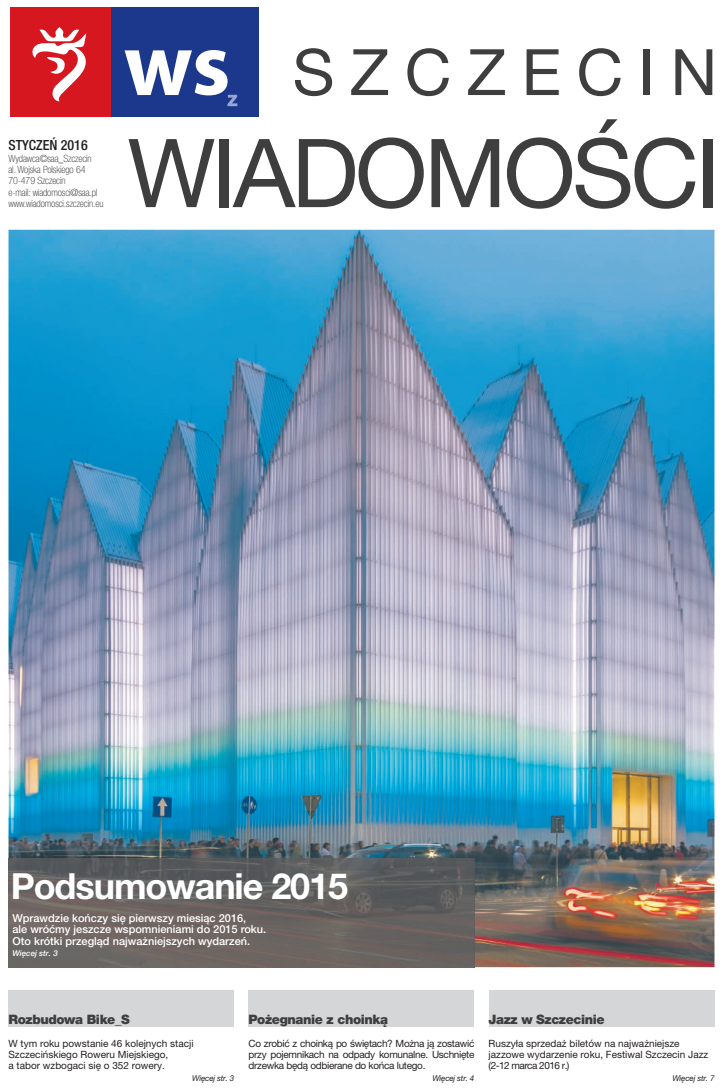
<style>
.page{position:relative;width:723px;height:1092px;background:#fff}
.page>*{position:absolute;margin:0;border:0;box-sizing:border-box;transform-origin:0 0}
.t1{font:700 36px "Helvetica Neue LT Pro";letter-spacing:-.03em;color:#fff}
.t2{font:500 condensed 14px "Helvetica Neue LT Pro";color:#231f20}
.t3{font:900 13px "Helvetica Neue LT Pro";letter-spacing:-.03em;color:#3e3e3f}
.t4{font:500 11px/11.3px "Helvetica Neue LT Pro";color:#fff}
.t5{font:10px/11.3px "Helvetica Neue LT Pro";color:#231f20}
.t6{font:100 condensed 10px/11.3px "Helvetica Neue LT Pro";letter-spacing:-.01em;color:#231f20}
.t7{font:italic 8px "Helvetica Neue LT Pro";letter-spacing:-.02em;color:#231f20}
.t8{font:italic 500 8px "Helvetica Neue LT Pro";color:#fff}
</style>
<div class="page">
<img style="left:9px;top:230px;width:705px;height:737px">
<div style="left:9px;top:989px;width:225px;height:37px;background:#d5d6d8"></div>
<div style="left:249px;top:989px;width:225px;height:37px;background:#d5d6d8"></div>
<div style="left:489px;top:989px;width:225px;height:37px;background:#d5d6d8"></div>
<div style="left:10px;top:8px;width:101px;height:109px;background:#d7171f"></div>
<svg style="left:32px;top:27px;width:55px;height:75px"></svg>
<div style="left:111px;top:8px;width:148px;height:109px;background:#1b388c"></div>
<svg style="left:125px;top:50px;width:112px;height:56px"></svg>
<svg style="left:129px;top:139px;width:85px;height:68px"></svg>
<div style="left:220px;top:139px;width:9px;height:68px;background:#3e3e3f"></div>
<svg style="left:233px;top:137px;width:191px;height:72px"></svg>
<svg style="left:431px;top:139px;width:68px;height:68px"></svg>
<svg style="left:507px;top:119px;width:188px;height:90px"></svg>
<div style="left:703px;top:139px;width:9px;height:68px;background:#3e3e3f"></div>
<svg style="left:295px;top:48px;width:37px;height:48px"></svg>
<svg style="left:351px;top:49px;width:37px;height:46px"></svg>
<svg style="left:407px;top:48px;width:42px;height:48px"></svg>
<svg style="left:468px;top:49px;width:37px;height:46px"></svg>
<svg style="left:526px;top:49px;width:33px;height:46px"></svg>
<svg style="left:579px;top:48px;width:41px;height:48px"></svg>
<div style="left:644px;top:49px;width:6px;height:46px;background:#3e3e3f"></div>
<svg style="left:675px;top:49px;width:37px;height:46px"></svg>
<img style="left:9px;top:858px;width:465px;height:109px">
<h2 class="t2" style="left:9px;top:137px;width:81px">STYCZEŃ 2016</h2>
<p class="t6" style="left:9px;top:153px;width:96px">Wydawca©saa_Szczecin<br>al. Wojska Polskiego 64<br>70-479 Szczecin<br>e-mail: wiadomosci@saa.pl www.wiadomosci.szczecin.eu</p>
<h1 class="t1" style="left:11px;top:863px;width:339px">Podsumowanie 2015</h1>
<p class="t4" style="left:12px;top:912px;width:255px">Wprawdzie kończy się pierwszy miesiąc 2016,<br>ale wróćmy jeszcze wspomnieniami do 2015 roku.<br>Oto krótki przegląd najważniejszych wydarzeń.</p>
<p class="t8" style="left:12px;top:948px;width:47px">Więcej str. 3</p>
<h3 class="t3" style="left:9px;top:1011px;width:123px">Rozbudowa Bike_S</h3>
<p class="t5" style="left:9px;top:1037px;width:187px">W tym roku powstanie 46 kolejnych stacji<br>Szczecińskiego Roweru Miejskiego,<br>a tabor wzbogaci się o 352 rowery.</p>
<p class="t7" style="left:192px;top:1072px;width:44px">Więcej str. 3</p>
<h3 class="t3" style="left:249px;top:1011px;width:141px">Pożegnanie z choinką</h3>
<p class="t5" style="left:249px;top:1037px;width:227px;text-align:justify">Co zrobić z choinką po świętach? Można ją zostawić przy pojemnikach na odpady komunalne. Uschnięte drzewka będą odbierane do końca lutego.</p>
<p class="t7" style="left:432px;top:1072px;width:44px">Więcej str. 4</p>
<h3 class="t3" style="left:489px;top:1011px;width:118px">Jazz w Szczecinie</h3>
<p class="t5" style="left:489px;top:1037px;width:221px">Ruszyła sprzedaż biletów na najważniejsze jazzowe wydarzenie roku, Festiwal Szczecin Jazz (2-12 marca 2016 r.)</p>
<p class="t7" style="left:672px;top:1072px;width:44px">Więcej str. 7</p>
</div>
